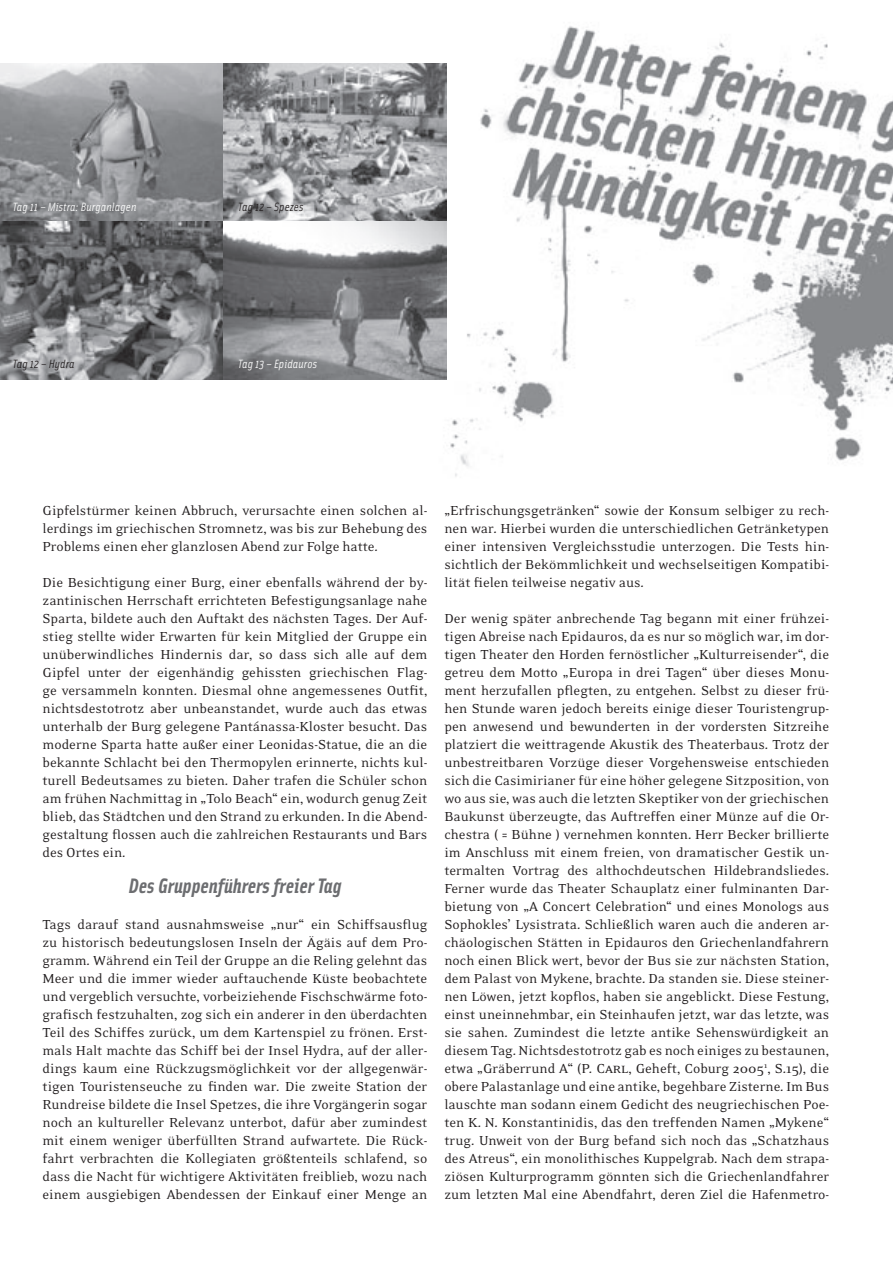
<style>
.page{position:relative;width:893px;height:1263px;background:#fff}
.page>*{position:absolute;margin:0;border:0;box-sizing:border-box;transform-origin:0 0}
.t1{font:italic 700 21px "Solex";color:#6c6d70}
.t2{font:15px/18px "Eidetic Neo";color:#231f20;text-align:justify}
.t3{font:italic 12px "Solex";letter-spacing:.015em;color:#fff}
.t4{font:italic 12px "Solex";letter-spacing:.01em;color:#231f20}
.s1{font-family:"Eidetic Neo Smallcaps"}
</style>
<div class="page">
<img style="left:336px;top:26px;width:557px;height:451px">
<img style="left:0;top:63px;width:446px;height:316px">
<p class="t3" style="left:13px;top:199px;width:125px">Tag 11 – Mistra: Burganlagen</p>
<p class="t4" style="left:238px;top:199px;width:67px">Tag 12 – Spezes</p>
<p class="t4" style="left:13px;top:357px;width:63px">Tag 12 – Hydra</p>
<p class="t3" style="left:238px;top:357px;width:80px">Tag 13 – Epidauros</p>
<p class="t2" style="left:43px;top:501px;width:386px">Gipfelstürmer keinen Abbruch, verursachte einen solchen al&shy;lerdings im griechischen Stromnetz, was bis zur Behebung des Problems einen eher glanzlosen Abend zur Folge hatte.</p>
<p class="t2" style="left:43px;top:573px;width:386px">Die Besichtigung einer Burg, einer ebenfalls während der by&shy;zantinischen Herrschaft errichteten Befestigungsanlage nahe Sparta, bildete auch den Auftakt des nächsten Tages. Der Auf&shy;stieg stellte wider Erwarten für kein Mitglied der Gruppe ein unüberwindliches Hindernis dar, so dass sich alle auf dem Gipfel unter der eigenhändig gehissten griechischen Flag&shy;ge versammeln konnten. Diesmal ohne angemessenes Outfit, nichtsdestotrotz aber unbeanstandet, wurde auch das etwas unterhalb der Burg gelegene Pantánassa-Kloster besucht. Das moderne Sparta hatte außer einer Leonidas-Statue, die an die bekannte Schlacht bei den Thermopylen erinnerte, nichts kul&shy;turell Bedeutsames zu bieten. Daher trafen die Schüler schon am frühen Nachmittag in „Tolo Beach“ ein, wodurch genug Zeit blieb, das Städtchen und den Strand zu erkunden. In die Abend&shy;gestaltung flossen auch die zahlreichen Restaurants und Bars des Ortes ein.</p>
<h1 class="t1" style="left:128px;top:872px;width:215px">Des Gruppenführers freier Tag</h1>
<p class="t2" style="left:43px;top:915px;width:386px">Tags darauf stand ausnahmsweise „nur“ ein Schiffsausflug zu historisch bedeutungslosen Inseln der Ägäis auf dem Pro&shy;gramm. Während ein Teil der Gruppe an die Reling gelehnt das Meer und die immer wieder auftauchende Küste beobachtete und vergeblich versuchte, vorbeiziehende Fischschwärme foto&shy;grafisch festzuhalten, zog sich ein anderer in den überdachten Teil des Schiffes zurück, um dem Kartenspiel zu frönen. Erst&shy;mals Halt machte das Schiff bei der Insel Hydra, auf der aller&shy;dings kaum eine Rückzugsmöglichkeit vor der allgegenwär&shy;tigen Touristenseuche zu finden war. Die zweite Station der Rundreise bildete die Insel Spetzes, die ihre Vorgängerin sogar noch an kultureller Relevanz unterbot, dafür aber zumindest mit einem weniger überfüllten Strand aufwartete. Die Rück&shy;fahrt verbrachten die Kollegiaten größtenteils schlafend, so dass die Nacht für wichtigere Aktivitäten freiblieb, wozu nach einem ausgiebigen Abendessen der Einkauf einer Menge an</p>
<p class="t2" style="left:444px;top:501px;width:386px">„Erfrischungsgetränken“ sowie der Konsum selbiger zu rech&shy;nen war. Hierbei wurden die unterschiedlichen Getränketypen einer intensiven Vergleichsstudie unterzogen. Die Tests hin&shy;sichtlich der Bekömmlichkeit und wechselseitigen Kompatibi&shy;lität fielen teilweise negativ aus.</p>
<p class="t2" style="left:444px;top:609px;width:386px">Der wenig später anbrechende Tag begann mit einer frühzei&shy;tigen Abreise nach Epidauros, da es nur so möglich war, im dor&shy;tigen Theater den Horden fernöstlicher „Kulturreisender“, die getreu dem Motto „Europa in drei Tagen“ über dieses Monu&shy;ment herzufallen pflegten, zu entgehen. Selbst zu dieser frü&shy;hen Stunde waren jedoch bereits einige dieser Touristengrup&shy;pen anwesend und bewunderten in der vordersten Sitzreihe platziert die weittragende Akustik des Theaterbaus. Trotz der unbestreitbaren Vorzüge dieser Vorgehensweise entschieden sich die Casimirianer für eine höher gelegene Sitzposition, von wo aus sie, was auch die letzten Skeptiker von der griechischen Baukunst überzeugte, das Auftreffen einer Münze auf die Or&shy;chestra ( = Bühne ) vernehmen konnten. Herr Becker brillierte im Anschluss mit einem freien, von dramatischer Gestik un&shy;termalten Vortrag des althochdeutschen Hildebrandsliedes.<br>Ferner wurde das Theater Schauplatz einer fulminanten Dar&shy;bietung von „A Concert Celebration“ und eines Monologs aus Sophokles’ Lysistrata. Schließlich waren auch die anderen ar&shy;chäologischen Stätten in Epidauros den Griechenlandfahrern noch einen Blick wert, bevor der Bus sie zur nächsten Station, dem Palast von Mykene, brachte. Da standen sie. Diese steiner&shy;nen Löwen, jetzt kopflos, haben sie angeblickt. Diese Festung, einst uneinnehmbar, ein Steinhaufen jetzt, war das letzte, was sie sahen. Zumindest die letzte antike Sehenswürdigkeit an diesem Tag. Nichtsdestotrotz gab es noch einiges zu bestaunen, etwa „Gräberrund A“ (<span class="s1">P. Carl</span>, Geheft, Coburg 2005<sup>1</sup>, S.15), die obere Palastanlage und eine antike, begehbare Zisterne. Im Bus lauschte man sodann einem Gedicht des neugriechischen Poe&shy;ten K. N. Konstantinidis, das den treffenden Namen „Mykene“ trug. Unweit von der Burg befand sich noch das „Schatzhaus des Atreus“, ein monolithisches Kuppelgrab. Nach dem strapa&shy;ziösen Kulturprogramm gönnten sich die Griechenlandfahrer zum letzten Mal eine Abendfahrt, deren Ziel die Hafenmetro-</p>
</div>
